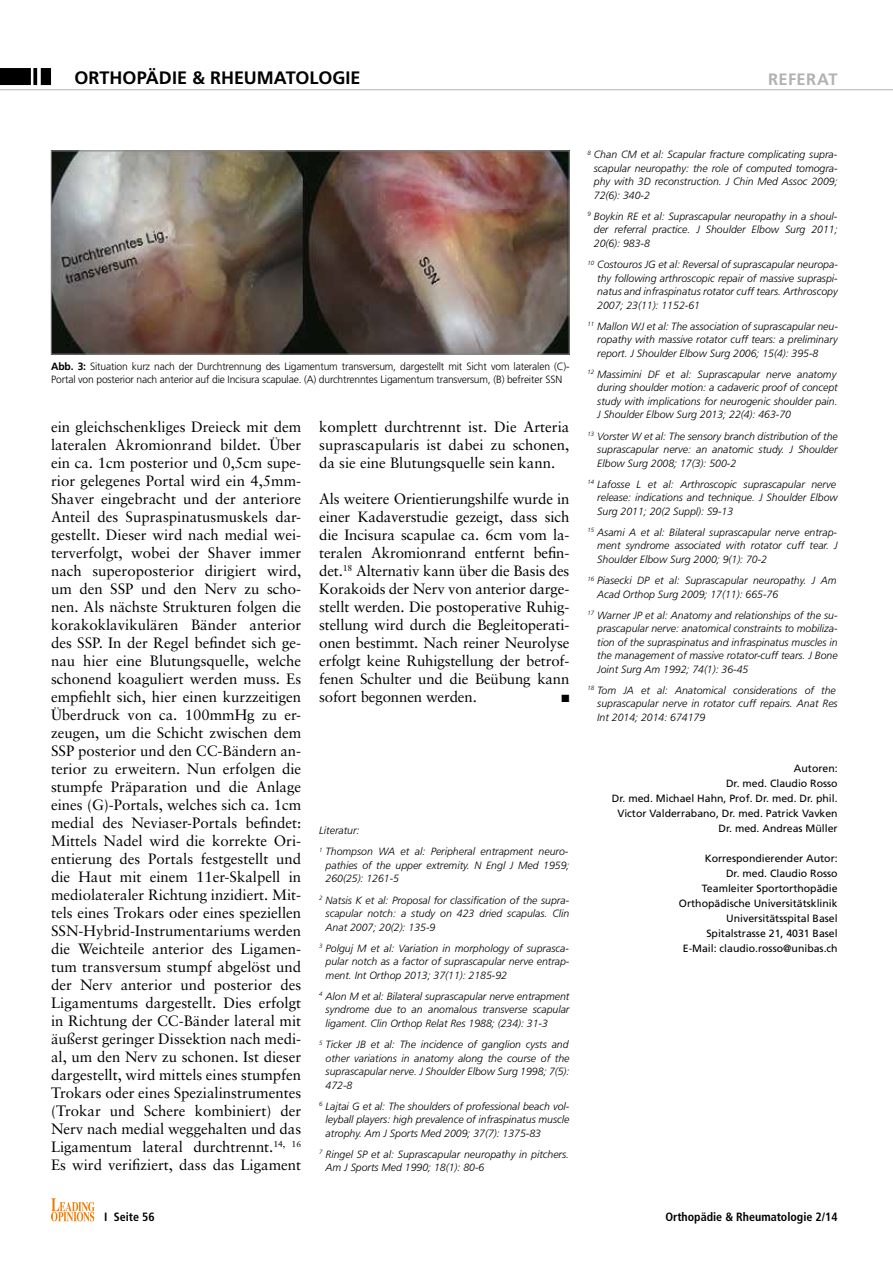
<style>
.page{position:relative;width:893px;height:1263px;background:#fff}
.page>*{position:absolute;margin:0;border:0;box-sizing:border-box;transform-origin:0 0}
.t1{font:700 18px "Frutiger LT Std";color:#000}
.t2{font:700 16.5px "Frutiger LT Std";letter-spacing:.02em;color:#b1b2b3}
.t3{font:15px/18px "Sabon";color:#000;text-align:justify}
.t4{font:700 condensed 12px "Frutiger LT Std";color:#000}
.t5{font:italic 300 10.5px/13.5px "Frutiger LT Std";color:#000;text-align:justify}
.t6{font:10.5px/15px "Frutiger LT Std";color:#000;text-align:right}
.t7{font:300 10.5px/12.6px "Frutiger LT Std";letter-spacing:-.015em;color:#000}
.t8{font:10.5px "Zapf Dingbats ITC";color:#000}
.s1{font-weight:700}
</style>
<div class="page">
<svg style="left:51px;top:1198px;width:44px;height:23px"></svg>
<hr style="left:0;top:89px;width:893px;height:1px;background:#b1b2b3">
<svg style="left:0;top:68px;width:51px;height:17px"></svg>
<img style="left:53px;top:152px;width:515px;height:201px">
<div style="left:51px;top:150px;width:519px;height:205px;border:1px solid #878786"></div>
<h1 class="t1" style="left:74px;top:67px;width:288px">ORTHOPÄDIE &amp; RHEUMATOLOGIE</h1>
<h2 class="t2" style="left:768px;top:69px;width:71px">REFERAT</h2>
<p class="t7" style="left:51px;top:361px;width:520px"><span class="s1">ABB. 3:</span> Situation kurz nach der Durchtrennung des Ligamentum transversum, dargestellt mit Sicht vom lateralen (C)-<br>Portal von posterior nach anterior auf die Incisura scapulae. (A) durchtrenntes Ligamentum transversum, (B) befreiter SSN</p>
<p class="t3" style="left:51px;top:418px;width:252px">ein gleichschenkliges Dreieck mit dem lateralen Akromionrand bildet. Über ein ca. 1cm posterior und 0,5cm supe&shy;rior gelegenes Portal wird ein 4,5mm-Shaver eingebracht und der anteriore Anteil des Supraspinatusmuskels dar&shy;gestellt. Dieser wird nach medial wei&shy;terverfolgt, wobei der Shaver immer nach superoposterior dirigiert wird, um den SSP und den Nerv zu scho&shy;nen. Als nächste Strukturen folgen die korakoklavikulären Bänder anterior des SSP. In der Regel befindet sich ge&shy;nau hier eine Blutungsquelle, welche schonend koaguliert werden muss. Es empfiehlt sich, hier einen kurzzeitigen Überdruck von ca. 100mmHg zu er&shy;zeugen, um die Schicht zwischen dem SSP posterior und den CC-Bändern an&shy;terior zu erweitern. Nun erfolgen die stumpfe Präparation und die Anlage eines (G)-Portals, welches sich ca. 1cm medial des Neviaser-Portals befindet:<br>Mittels Nadel wird die korrekte Ori&shy;entierung des Portals festgestellt und die Haut mit einem 11er-Skalpell in mediolateraler Richtung inzidiert. Mit&shy;tels eines Trokars oder eines speziellen SSN-Hybrid-Instrumentariums werden die Weichteile anterior des Ligamen&shy;tum transversum stumpf abgelöst und der Nerv anterior und posterior des Ligamentums dargestellt. Dies erfolgt in Richtung der CC-Bänder lateral mit äußerst geringer Dissektion nach medi&shy;al, um den Nerv zu schonen. Ist dieser dargestellt, wird mittels eines stumpfen Trokars oder eines Spezialinstrumentes (Trokar und Schere kombiniert) der Nerv nach medial weggehalten und das Ligamentum lateral durchtrennt.<sup>14,</sup> <sup>16<br></sup>Es wird verifiziert, dass das Ligament</p>
<h3 class="t3" style="left:319px;top:418px;width:252px">komplett durchtrennt ist. Die Arteria suprascapularis ist dabei zu schonen, da sie eine Blutungsquelle sein kann.</h3>
<p class="t3" style="left:319px;top:490px;width:252px">Als weitere Orientierungshilfe wurde in einer Kadaverstudie gezeigt, dass sich die Incisura scapulae ca. 6cm vom la&shy;teralen Akromionrand entfernt befin&shy;det.<sup>18</sup> Alternativ kann über die Basis des Korakoids der Nerv von anterior darge&shy;stellt werden. Die postoperative Ruhig&shy;stellung wird durch die Begleitoperati&shy;onen bestimmt. Nach reiner Neurolyse erfolgt keine Ruhigstellung der betrof&shy;fenen Schulter und die Beübung kann sofort begonnen werden.</p>
<p class="t8" style="left:561px;top:693px;width:9px">■</p>
<p class="t5" style="left:319px;top:820px;width:251px;line-height:21.1px">Literatur:<br><sup>1</sup> Thompson WA et al: Peripheral entrapment neuro-</p>
<p class="t5" style="left:326px;top:859px;width:245px">pathies of the upper extremity. N Engl J Med 1959;<br>260(25): 1261-5</p>
<p class="t5" style="left:326px;top:893px;width:245px;text-indent:-6px"><sup>2</sup> Natsis K et al: Proposal for classification of the supra&shy;scapular notch: a study on 423 dried scapulas. Clin Anat 2007; 20(2): 135-9</p>
<p class="t5" style="left:326px;top:941px;width:245px;text-indent:-6px"><sup>3</sup> Polguj M et al: Variation in morphology of suprasca&shy;pular notch as a factor of suprascapular nerve entrap&shy;ment. Int Orthop 2013; 37(11): 2185-92</p>
<p class="t5" style="left:326px;top:990px;width:245px;text-indent:-6px"><sup>4</sup> Alon M et al: Bilateral suprascapular nerve entrapment syndrome due to an anomalous transverse scapular ligament. Clin Orthop Relat Res 1988; (234): 31-3</p>
<p class="t5" style="left:326px;top:1038px;width:245px;text-indent:-6px"><sup>5</sup> Ticker JB et al: The incidence of ganglion cysts and other variations in anatomy along the course of the suprascapular nerve. J Shoulder Elbow Surg 1998; 7(5):<br>472-8</p>
<p class="t5" style="left:326px;top:1099px;width:245px;text-indent:-6px"><sup>6</sup> Lajtai G et al: The shoulders of professional beach vol&shy;leyball players: high prevalence of infraspinatus muscle atrophy. Am J Sports Med 2009; 37(7): 1375-83</p>
<p class="t5" style="left:326px;top:1147px;width:245px;text-indent:-6px"><sup>7</sup> Ringel SP et al: Suprascapular neuropathy in pitchers.<br>Am J Sports Med 1990; 18(1): 80-6</p>
<p class="t5" style="left:594px;top:148px;width:245px;text-indent:-6px"><sup>8</sup> Chan CM et al: Scapular fracture complicating supra&shy;scapular neuropathy: the role of computed tomogra&shy;phy with 3D reconstruction. J Chin Med Assoc 2009; 72(6): 340-2</p>
<p class="t5" style="left:594px;top:210px;width:245px;text-indent:-6px"><sup>9</sup> Boykin RE et al: Suprascapular neuropathy in a shoul&shy;der referral practice. J Shoulder Elbow Surg 2011; 20(6): 983-8</p>
<p class="t5" style="left:597px;top:258px;width:242px;text-indent:-10px"><sup>10</sup> Costouros JG et al: Reversal of suprascapular neuropa&shy;thy following arthroscopic repair of massive supraspi&shy;natus and infraspinatus rotator cuff tears. Arthroscopy 2007; 23(11): 1152-61</p>
<p class="t5" style="left:597px;top:319px;width:242px;text-indent:-10px"><sup>11</sup> Mallon WJ et al: The association of suprascapular neu&shy;ropathy with massive rotator cuff tears: a preliminary report. J Shoulder Elbow Surg 2006; 15(4): 395-8</p>
<p class="t5" style="left:597px;top:368px;width:242px;text-align:left;text-indent:-10px"><sup>12</sup> Massimini DF et al: Suprascapular nerve anatomy during shoulder motion: a cadaveric proof of concept study with implications for neurogenic shoulder pain.<br>J Shoulder Elbow Surg 2013; 22(4): 463-70</p>
<p class="t5" style="left:597px;top:429px;width:242px;text-indent:-10px"><sup>13</sup> Vorster W et al: The sensory branch distribution of the suprascapular nerve: an anatomic study. J Shoulder Elbow Surg 2008; 17(3): 500-2</p>
<p class="t5" style="left:597px;top:477px;width:242px;text-align:left;text-indent:-10px"><sup>14</sup> Lafosse L et al: Arthroscopic suprascapular nerve release: indications and technique. J Shoulder Elbow<br>Surg 2011; 20(2 Suppl): S9-13</p>
<p class="t5" style="left:597px;top:526px;width:242px;text-indent:-10px"><sup>15</sup> Asami A et al: Bilateral suprascapular nerve entrap&shy;ment syndrome associated with rotator cuff tear. J Shoulder Elbow Surg 2000; 9(1): 70-2</p>
<p class="t5" style="left:597px;top:574px;width:241px;text-indent:-10px"><sup>16</sup> Piasecki DP et al: Suprascapular neuropathy. J Am<br>Acad Orthop Surg 2009; 17(11): 665-76</p>
<p class="t5" style="left:597px;top:608px;width:242px;text-indent:-10px"><sup>17</sup> Warner JP et al: Anatomy and relationships of the su&shy;prascapular nerve: anatomical constraints to mobiliza&shy;tion of the supraspinatus and infraspinatus muscles in the management of massive rotator-cuff tears. J Bone Joint Surg Am 1992; 74(1): 36-45</p>
<p class="t5" style="left:597px;top:684px;width:242px;text-align:left;text-indent:-10px"><sup>18</sup> Tom JA et al: Anatomical considerations of the suprascapular nerve in rotator cuff repairs. Anat Res<br>Int 2014; 2014: 674179</p>
<p class="t6" style="left:612px;top:761px;width:227px">Autoren:<br>Dr. med. Claudio Rosso<br>Dr. med. Michael Hahn, Prof. Dr. med. Dr. phil.<br>Victor Valderrabano, Dr. med. Patrick Vavken<br>Dr. med. Andreas Müller</p>
<p class="t6" style="left:679px;top:851px;width:160px">Korrespondierender Autor:<br>Dr. med. Claudio Rosso<br>Teamleiter Sportorthopädie<br>Orthopädische Universitätsklinik<br>Universitätsspital Basel<br>Spitalstrasse 21, 4031 Basel<br>E-Mail: claudio.rosso@unibas.ch</p>
<p class="t4" style="left:104px;top:1210px;width:52px">I Seite 56</p>
<p class="t4" style="left:665px;top:1210px;width:174px">Orthopädie &amp; Rheumatologie 2/14</p>
</div>
